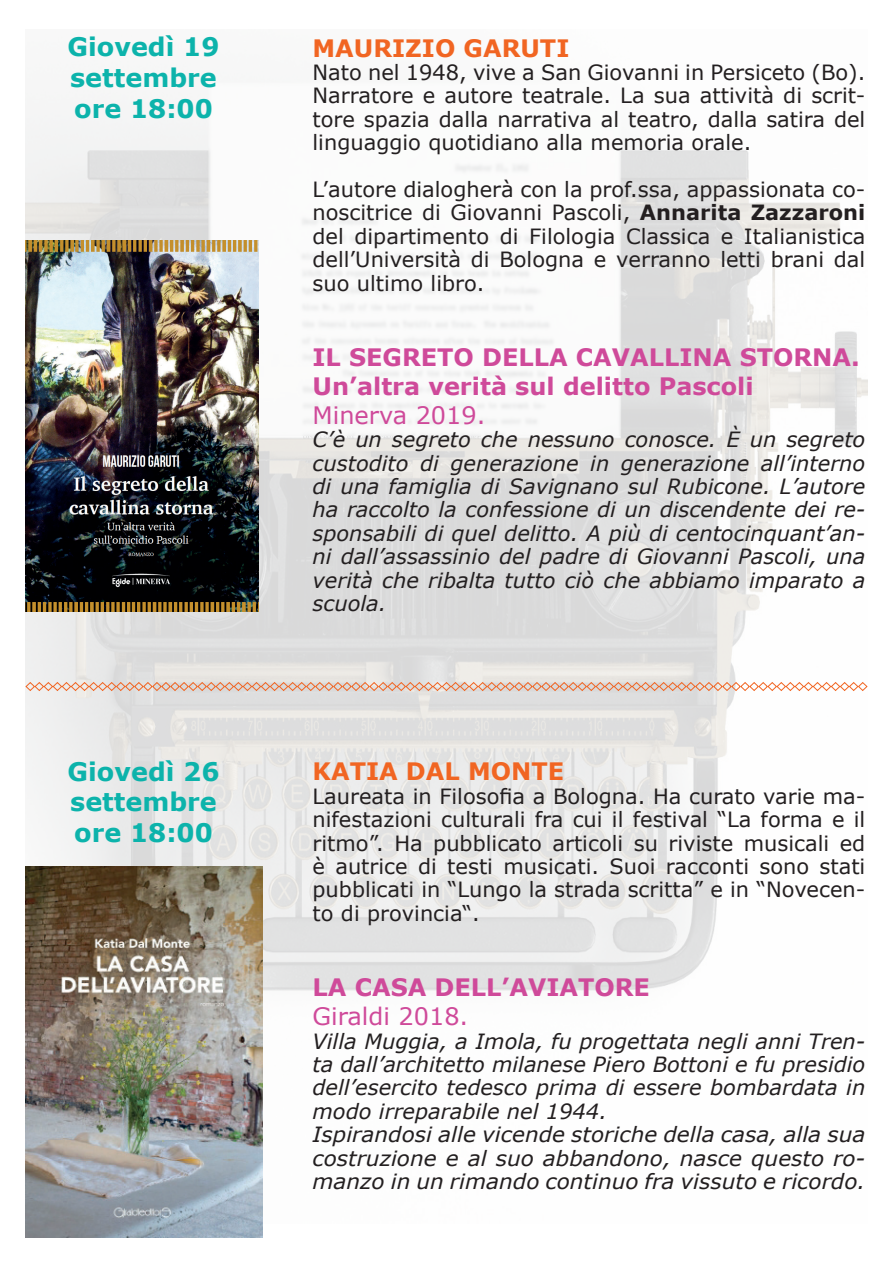
<style>
.page{position:relative;width:893px;height:1263px;background:#fff}
.page>*{position:absolute;margin:0;border:0;box-sizing:border-box;transform-origin:0 0}
.t1{font:700 25.5px/30.6px "Verdana";color:#0cb3ab;text-align:justify}
.t2{font:700 24px/28.8px "Verdana";color:#cf4a9a}
.t3{font:700 24px "Verdana";color:#f16522}
.t4{font:24px "Verdana";color:#cf4a9a}
.t5{font:21px/23.4px "Verdana";color:#231f20;text-align:justify}
.t6{font:italic 21px/23.4px "Verdana";color:#231f20;text-align:justify}
.s1{font-weight:700}
</style>
<div class="page">
<img style="left:26px;top:110px;width:841px;height:881px">
<img style="left:26px;top:241px;width:233px;height:371px">
<img style="left:26px;top:867px;width:237px;height:370px">
<svg style="left:25px;top:681px;width:843px;height:11px;background:#e6c6b6"></svg>
<p class="t1" style="left:68px;top:32px;width:153px">Giovedì 19 settembre ore 18:00</p>
<p class="t1" style="left:68px;top:756px;width:153px">Giovedì 26 settembre ore 18:00</p>
<p class="t3" style="left:313px;top:32px;width:258px">MAURIZIO GARUTI</p>
<p class="t5" style="left:313px;top:61px;width:554px">Nato nel 1948, vive a San Giovanni in Persiceto (Bo).<br>Narratore e autore teatrale. La sua attività di scrit&shy;tore spazia dalla narrativa al teatro, dalla satira del linguaggio quotidiano alla memoria orale.</p>
<p class="t5" style="left:313px;top:178px;width:554px">L’autore dialogherà con la prof.ssa, appassionata co&shy;noscitrice di Giovanni Pascoli, <span class="s1">Annarita Zazzaroni </span>del dipartimento di Filologia Classica e Italianistica dell’Università di Bologna e verranno letti brani dal suo ultimo libro.</p>
<p class="t2" style="left:313px;top:343px;width:549px">IL SEGRETO DELLA CAVALLINA STORNA.<br>Un’altra verità sul delitto Pascoli</p>
<p class="t4" style="left:313px;top:400px;width:174px">Minerva 2019.</p>
<p class="t6" style="left:313px;top:428px;width:554px">C’è un segreto che nessuno conosce. È un segreto custodito di generazione in generazione all’interno di una famiglia di Savignano sul Rubicone. L’autore ha raccolto la confessione di un discendente dei re&shy;sponsabili di quel delitto. A più di centocinquant’an&shy;ni dall’assassinio del padre di Giovanni Pascoli, una verità che ribalta tutto ciò che abbiamo imparato a scuola.</p>
<p class="t3" style="left:313px;top:756px;width:253px">KATIA DAL MONTE</p>
<p class="t5" style="left:313px;top:785px;width:554px">Laureata in Filosofia a Bologna. Ha curato varie ma&shy;nifestazioni culturali fra cui il festival “La forma e il ritmo”. Ha pubblicato articoli su riviste musicali ed è autrice di testi musicati. Suoi racconti sono stati pubblicati in “Lungo la strada scritta” e in “Novecen&shy;to di provincia“.</p>
<p class="t2" style="left:313px;top:973px;width:339px">LA CASA DELL’AVIATORE</p>
<p class="t4" style="left:313px;top:1001px;width:157px">Giraldi 2018.</p>
<p class="t6" style="left:313px;top:1029px;width:554px;text-align:left">Villa Muggia, a Imola, fu progettata negli anni Tren&shy;ta dall’architetto milanese Piero Bottoni e fu presidio dell’esercito tedesco prima di essere bombardata in modo irreparabile nel 1944.<br>Ispirandosi alle vicende storiche della casa, alla sua costruzione e al suo abbandono, nasce questo ro&shy;manzo in un rimando continuo fra vissuto e ricordo.</p>
</div>
